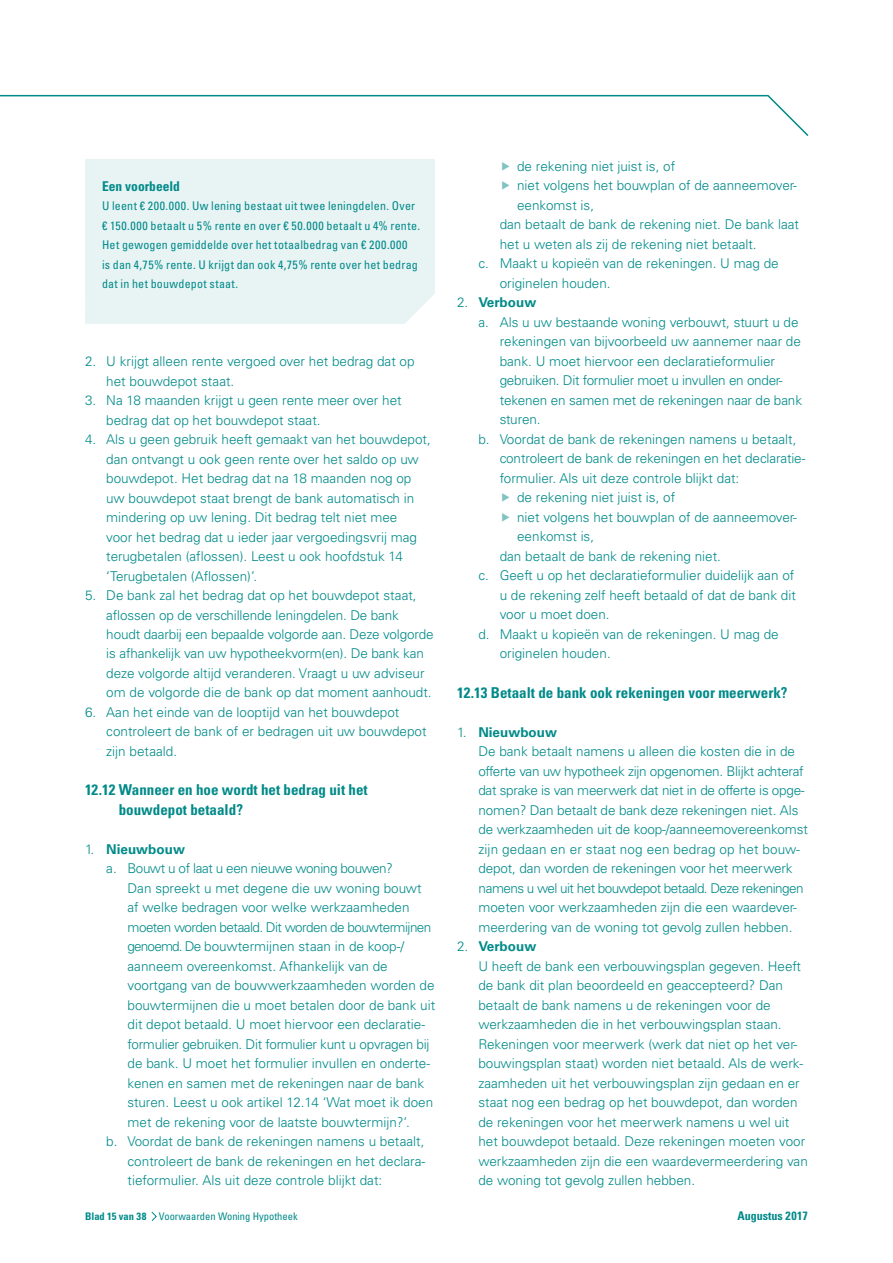
<style>
.page{position:relative;width:893px;height:1263px;background:#fff}
.page>*{position:absolute;margin:0;border:0;box-sizing:border-box;transform-origin:0 0}
.t1{font:700 condensed 15px/19.5px "Univers LT Std";color:#008a89}
.t2{font:300 13.5px/19.5px "Univers LT Std";color:#008a89}
.t3{font:300 13.5px "Univers LT Std";letter-spacing:-.02em;color:#008a89}
.t4{font:300 13.5px "Univers LT Std";letter-spacing:-.04em;color:#008a89}
.t5{font:300 13.5px "Univers LT Std";letter-spacing:-.03em;color:#008a89}
.t6{font:700 13.5px "Univers LT Std";color:#008a89}
.t7{font:700 condensed 13.5px "Univers LT Std";color:#008a89}
.t8{font:condensed 12px/19.5px "Univers LT Std";letter-spacing:.02em;color:#008a89}
.t9{font:700 condensed 12px "Univers LT Std";color:#008a89}
.t10{font:condensed 10.5px "Univers LT Std";color:#008a89}
.s1{font-weight:300}
.s2{font-weight:700}
.s3{color:#82c2c3}
</style>
<div class="page">
<svg style="left:0;top:94px;width:809px;height:42px"></svg>
<svg style="left:151px;top:1211px;width:6px;height:10px"></svg>
<div style="left:85px;top:159px;width:349px;height:135px;background:#e8f3f4"></div>
<div style="left:85px;top:294px;width:349px;height:30px;background:#e8f3f4"></div>
<p class="t7" style="left:102px;top:177px;width:79px">Een voorbeeld</p>
<p class="t8" style="left:102px;top:196px;width:320px">U leent € 200.000. Uw lening bestaat uit twee leningdelen. Over € 150.000 betaalt u 5% rente en over € 50.000 betaalt u 4% rente.<br>Het gewogen gemiddelde over het totaalbedrag van € 200.000<br>is dan 4,75% rente. U krijgt dan ook 4,75% rente over het bedrag dat in het bouwdepot staat.</p>
<p class="t2" style="left:106px;top:351px;width:310px;text-indent:-21px">2. U krijgt alleen rente vergoed over het bedrag dat op het bouwdepot staat.</p>
<p class="t2" style="left:106px;top:390px;width:297px;text-indent:-21px">3. Na 18 maanden krijgt u geen rente meer over het bedrag dat op het bouwdepot staat.</p>
<p class="t2" style="left:106px;top:429px;width:326px;text-indent:-21px">4. Als u geen gebruik heeft gemaakt van het bouwdepot, dan ontvangt u ook geen rente over het saldo op uw bouwdepot. Het bedrag dat na 18 maanden nog op uw bouwdepot staat brengt de bank automatisch in mindering op uw lening. Dit bedrag telt niet mee<br>voor het bedrag dat u ieder jaar vergoedingsvrij mag terugbetalen (aflossen). Leest u ook hoofdstuk 14 ‘Terugbetalen (Aflossen)’.</p>
<p class="t2" style="left:106px;top:585px;width:329px;text-indent:-21px">5. De bank zal het bedrag dat op het bouwdepot staat, aflossen op de verschillende leningdelen. De bank houdt daarbij een bepaalde volgorde aan. Deze volgorde is afhankelijk van uw hypotheekvorm(en). De bank kan deze volgorde altijd veranderen. Vraagt u uw adviseur om de volgorde die de bank op dat moment aanhoudt.</p>
<p class="t2" style="left:106px;top:702px;width:322px;text-indent:-21px">6. Aan het einde van de looptijd van het bouwdepot controleert de bank of er bedragen uit uw bouwdepot zijn betaald.</p>
<p class="t1" style="left:119px;top:780px;width:250px;text-indent:-34px">12.12 Wanneer en hoe wordt het bedrag uit het bouwdepot betaald?</p>
<p class="t6" style="left:85px;top:841px;width:102px"><span class="s1">1.</span> Nieuwbouw</p>
<p class="t5" style="left:106px;top:860px;width:288px">a. Bouwt u of laat u een nieuwe woning bouwen?</p>
<p class="t2" style="left:128px;top:878px;width:296px">Dan spreekt u met degene die uw woning bouwt</p>
<p class="t2" style="left:128px;top:897px;width:283px">af welke bedragen voor welke werkzaamheden</p>
<p class="t4" style="left:128px;top:919px;width:305px">moeten worden betaald. Dit worden de bouwtermijnen</p>
<p class="t2" style="left:128px;top:936px;width:278px">genoemd. De bouwtermijnen staan in de koop-/</p>
<p class="t2" style="left:128px;top:956px;width:262px">aanneem overeenkomst. Afhankelijk van de</p>
<p class="t2" style="left:128px;top:975px;width:309px">voortgang van de bouwwerkzaamheden worden de</p>
<p class="t2" style="left:128px;top:995px;width:309px">bouwtermijnen die u moet betalen door de bank uit</p>
<p class="t2" style="left:128px;top:1014px;width:299px">dit depot betaald. U moet hiervoor een declaratie-</p>
<p class="t3" style="left:128px;top:1036px;width:303px">formulier gebruiken. Dit formulier kunt u opvragen bij</p>
<p class="t2" style="left:128px;top:1053px;width:304px">de bank. U moet het formulier invullen en onderte-</p>
<p class="t2" style="left:128px;top:1073px;width:298px">kenen en samen met de rekeningen naar de bank</p>
<p class="t2" style="left:128px;top:1092px;width:307px">sturen. Leest u ook artikel 12.14 ‘Wat moet ik doen</p>
<p class="t2" style="left:128px;top:1112px;width:284px">met de rekening voor de laatste bouwtermijn?’.</p>
<p class="t2" style="left:106px;top:1131px;width:320px">b. Voordat de bank de rekeningen namens u betaalt,</p>
<p class="t2" style="left:128px;top:1151px;width:299px">controleert de bank de rekeningen en het declara-</p>
<p class="t2" style="left:128px;top:1170px;width:256px">tieformulier. Als uit deze controle blijkt dat:</p>
<p class="t10" style="left:85px;top:1209px;width:214px"><span class="s2">Blad 15 van 38</span> Voorwaarden Woning Hypotheek</p>
<p class="t2" style="left:501px;top:156px;width:176px"><span class="s3">▶</span> de rekening niet juist is, of</p>
<p class="t2" style="left:501px;top:176px;width:298px"><span class="s3">▶</span> niet volgens het bouwplan of de aanneemover-</p>
<p class="t2" style="left:517px;top:195px;width:79px">eenkomst is,</p>
<p class="t2" style="left:500px;top:215px;width:301px">dan betaalt de bank de rekening niet. De bank laat</p>
<p class="t2" style="left:500px;top:234px;width:259px">het u weten als zij de rekening niet betaalt.</p>
<p class="t2" style="left:478px;top:254px;width:302px">c. Maakt u kopieën van de rekeningen. U mag de</p>
<p class="t2" style="left:500px;top:273px;width:113px">originelen houden.</p>
<p class="t6" style="left:457px;top:295px;width:81px"><span class="s1">2.</span> Verbouw</p>
<p class="t2" style="left:478px;top:312px;width:322px">a. Als u uw bestaande woning verbouwt, stuurt u de</p>
<p class="t2" style="left:500px;top:332px;width:303px">rekeningen van bijvoorbeeld uw aannemer naar de</p>
<p class="t2" style="left:500px;top:351px;width:277px">bank. U moet hiervoor een declaratieformulier</p>
<p class="t3" style="left:500px;top:372px;width:284px">gebruiken. Dit formulier moet u invullen en onder-</p>
<p class="t2" style="left:500px;top:390px;width:304px">tekenen en samen met de rekeningen naar de bank</p>
<p class="t2" style="left:500px;top:410px;width:42px">sturen.</p>
<p class="t2" style="left:478px;top:429px;width:320px">b. Voordat de bank de rekeningen namens u betaalt,</p>
<p class="t2" style="left:500px;top:449px;width:307px">controleert de bank de rekeningen en het declaratie-</p>
<p class="t2" style="left:500px;top:468px;width:241px">formulier. Als uit deze controle blijkt dat:</p>
<p class="t2" style="left:501px;top:488px;width:176px"><span class="s3">▶</span> de rekening niet juist is, of</p>
<p class="t2" style="left:501px;top:507px;width:298px"><span class="s3">▶</span> niet volgens het bouwplan of de aanneemover-</p>
<p class="t2" style="left:517px;top:527px;width:79px">eenkomst is,</p>
<p class="t2" style="left:500px;top:546px;width:223px">dan betaalt de bank de rekening niet.</p>
<p class="t2" style="left:478px;top:566px;width:317px">c. Geeft u op het declaratieformulier duidelijk aan of</p>
<p class="t2" style="left:500px;top:585px;width:298px">u de rekening zelf heeft betaald of dat de bank dit</p>
<p class="t2" style="left:500px;top:605px;width:112px">voor u moet doen.</p>
<p class="t2" style="left:478px;top:624px;width:302px">d. Maakt u kopieën van de rekeningen. U mag de</p>
<p class="t2" style="left:500px;top:644px;width:113px">originelen houden.</p>
<p class="t1" style="left:457px;top:682px;width:332px">12.13 Betaalt de bank ook rekeningen voor meerwerk?</p>
<p class="t2" style="left:478px;top:722px;width:331px;text-indent:-21px">1. <span class="s2">Nieuwbouw<br></span>De bank betaalt namens u alleen die kosten die in de offerte van uw hypotheek zijn opgenomen. Blijkt achteraf dat sprake is van meerwerk dat niet in de offerte is opge&shy;nomen? Dan betaalt de bank deze rekeningen niet. Als de werkzaamheden uit de koop-/aanneemovereenkomst zijn gedaan en er staat nog een bedrag op het bouw&shy;depot, dan worden de rekeningen voor het meerwerk namens u wel uit het bouwdepot betaald. Deze rekeningen moeten voor werkzaamheden zijn die een waardever&shy;meerdering van de woning tot gevolg zullen hebben.</p>
<p class="t2" style="left:478px;top:936px;width:331px;text-indent:-21px">2. <span class="s2">Verbouw<br></span>U heeft de bank een verbouwingsplan gegeven. Heeft de bank dit plan beoordeeld en geaccepteerd? Dan betaalt de bank namens u de rekeningen voor de werkzaamheden die in het verbouwingsplan staan.<br>Rekeningen voor meerwerk (werk dat niet op het ver&shy;bouwingsplan staat) worden niet betaald. Als de werk&shy;zaamheden uit het verbouwingsplan zijn gedaan en er staat nog een bedrag op het bouwdepot, dan worden de rekeningen voor het meerwerk namens u wel uit het bouwdepot betaald. Deze rekeningen moeten voor werkzaamheden zijn die een waardevermeerdering van de woning tot gevolg zullen hebben.</p>
<p class="t9" style="left:738px;top:1208px;width:72px">Augustus 2017</p>
</div>
